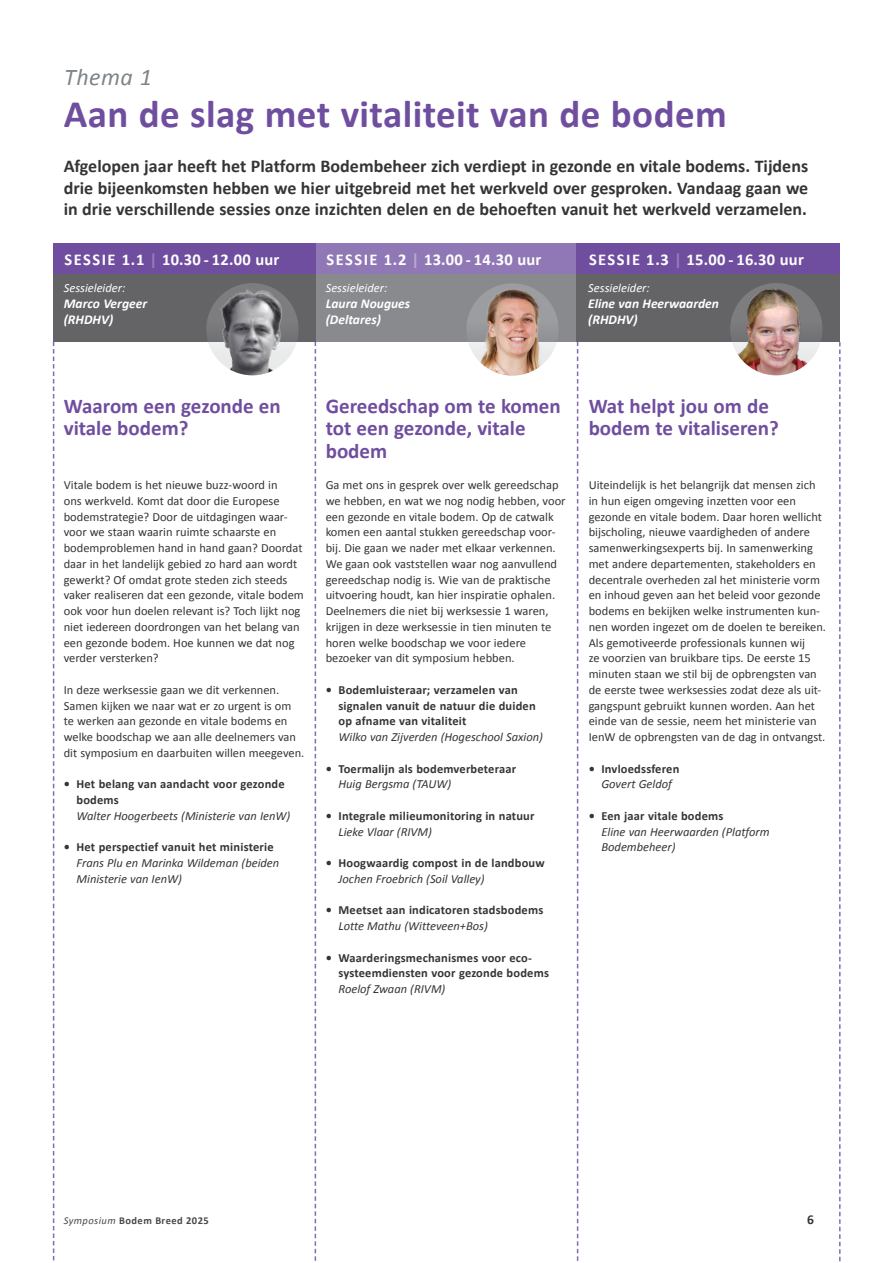
<style>
.page{position:relative;width:893px;height:1263px;background:#fff}
.page>*{position:absolute;margin:0;border:0;box-sizing:border-box;transform-origin:0 0}
.Hoofstuk_kop{font:700 39px "Calibri";letter-spacing:.01em;color:#704e9f}
.Hoofstuk_kop-2{font:italic 24px "Calibri";letter-spacing:.02em;color:#7e8488}
.KOP_2016{font:700 21px/22.5px "Calibri";color:#704e9f}
.KOP_2016-2{font:700 18px/21.8px "Calibri";color:#363536}
.sessie{font:700 16.5px "Calibri";letter-spacing:.015em;color:#fff}
.PLAT_NIEUW{font:italic 700 13.5px/15.8px "Calibri";color:#fff}
.t1{font:700 13.5px "Calibri";color:#363536}
.PLAT_NIEUW-2{font:12.45px/15.8px "Calibri";color:#363536}
.BOLD_NIEUW{font:700 12.45px/15.8px "Calibri";letter-spacing:.015em;color:#363536}
.PLAT_CURSIEF{font:italic 12.45px/15.8px "Calibri";color:#363536}
.PLAT_CURSIEF-2{font:italic 12.45px "Calibri";color:#fff}
.t2{font:700 10.5px "Calibri";letter-spacing:.04em;color:#474849}
.s1{color:#957eba}
.s2{color:#b8a9d1}
.s3{font-weight:400;font-style:italic}
</style>
<div class="page">
<div style="left:315px;top:243px;width:263px;height:89px;background:#9078b6"></div>
<div style="left:315px;top:274px;width:262px;height:68px;background:#888a8d"></div>
<svg style="left:839px;top:342px;width:2px;height:920px"></svg>
<svg style="left:315px;top:342px;width:1px;height:919px"></svg>
<svg style="left:577px;top:342px;width:1px;height:919px"></svg>
<div style="left:53px;top:243px;width:262px;height:89px;background:#704e9f"></div>
<div style="left:577px;top:243px;width:263px;height:31px;background:#704e9f"></div>
<div style="left:53px;top:274px;width:262px;height:68px;background:#646467"></div>
<svg style="left:53px;top:342px;width:1px;height:919px"></svg>
<div style="left:577px;top:274px;width:263px;height:68px;background:#646467"></div>
<img style="left:466px;top:283px;width:93px;height:93px;border-radius:46px">
<img style="left:206px;top:283px;width:93px;height:92px;border-radius:46px">
<div style="left:730px;top:283px;width:92px;height:92px;background:#7d7d80;border-radius:50%"></div>
<img style="left:732px;top:288px;width:88px;height:87px">
<p class="Hoofstuk_kop-2" style="left:64px;top:61px;width:89px">Thema 1</p>
<p class="Hoofstuk_kop" style="left:64px;top:89px;width:664px">Aan de slag met vitaliteit van de bodem</p>
<p class="KOP_2016-2" style="left:64px;top:155px;width:746px">Afgelopen jaar heeft het Platform Bodembeheer zich verdiept in gezonde en vitale bodems. Tijdens drie bijeenkomsten hebben we hier uitgebreid met het werkveld over gesproken. Vandaag gaan we</p>
<p class="KOP_2016-2" style="left:64px;top:199px;width:745px">in drie verschillende sessies onze inzichten delen en de behoeften vanuit het werkveld verzamelen.</p>
<p class="sessie" style="left:64px;top:249px;width:216px">SESSIE 1.1 <span class="s1">|</span> 10.30 - 12.00 uur</p>
<p class="sessie" style="left:326px;top:249px;width:216px">SESSIE 1.2 <span class="s2">|</span> 13.00 - 14.30 uur</p>
<p class="sessie" style="left:589px;top:249px;width:216px">SESSIE 1.3 <span class="s1">|</span> 15.00 - 16.30 uur</p>
<p class="PLAT_CURSIEF-2" style="left:64px;top:280px;width:63px">Sessieleider:</p>
<p class="PLAT_NIEUW" style="left:64px;top:296px;width:85px">Marco Vergeer</p>
<p class="PLAT_NIEUW" style="left:64px;top:312px;width:51px">(RHDHV)</p>
<p class="PLAT_CURSIEF-2" style="left:326px;top:280px;width:63px">Sessieleider:</p>
<p class="PLAT_NIEUW" style="left:326px;top:296px;width:86px">Laura Nougues</p>
<p class="PLAT_NIEUW" style="left:326px;top:312px;width:57px">(Deltares)</p>
<p class="PLAT_CURSIEF-2" style="left:588px;top:280px;width:63px">Sessieleider:</p>
<p class="PLAT_NIEUW" style="left:588px;top:296px;width:132px">Eline van Heerwaarden (RHDHV)</p>
<p class="KOP_2016" style="left:64px;top:394px;width:218px">Waarom een gezonde en vitale bodem?</p>
<p class="PLAT_NIEUW-2" style="left:64px;top:477px;width:242px">Vitale bodem is het nieuwe buzz-woord in<br>ons werkveld. Komt dat door die Europese bodemstrategie? Door de uitdagingen waar&shy;voor we staan waarin ruimte schaarste en bodemproblemen hand in hand gaan? Doordat daar in het landelijk gebied zo hard aan wordt gewerkt? Of omdat grote steden zich steeds vaker realiseren dat een gezonde, vitale bodem ook voor hun doelen relevant is? Toch lijkt nog niet iedereen doordrongen van het belang van een gezonde bodem. Hoe kunnen we dat nog verder versterken?</p>
<p class="PLAT_NIEUW-2" style="left:64px;top:682px;width:242px">In deze werksessie gaan we dit verkennen.<br>Samen kijken we naar wat er zo urgent is om te werken aan gezonde en vitale bodems en welke boodschap we aan alle deelnemers van dit symposium en daarbuiten willen meegeven.</p>
<p class="BOLD_NIEUW" style="left:77px;top:776px;width:210px;text-indent:-13px">• Het belang van aandacht voor gezonde bodems</p>
<p class="PLAT_CURSIEF" style="left:77px;top:807px;width:215px">Walter Hoogerbeets (Ministerie van IenW)</p>
<p class="BOLD_NIEUW" style="left:64px;top:839px;width:211px">• Het perspectief vanuit het ministerie</p>
<p class="PLAT_CURSIEF" style="left:77px;top:855px;width:204px">Frans Plu en Marinka Wildeman (beiden<br>Ministerie van IenW)</p>
<p class="KOP_2016" style="left:326px;top:394px;width:236px">Gereedschap om te komen tot een gezonde, vitale bodem</p>
<p class="PLAT_NIEUW-2" style="left:326px;top:477px;width:241px">Ga met ons in gesprek over welk gereedschap we hebben, en wat we nog nodig hebben, voor een gezonde en vitale bodem. Op de catwalk komen een aantal stukken gereedschap voor&shy;bij. Die gaan we nader met elkaar verkennen.<br>We gaan ook vaststellen waar nog aanvullend gereedschap nodig is. Wie van de praktische uitvoering houdt, kan hier inspiratie ophalen.<br>Deelnemers die niet bij werksessie 1 waren, krijgen in deze werksessie in tien minuten te horen welke boodschap we voor iedere</p>
<p class="PLAT_NIEUW-2" style="left:326px;top:650px;width:190px">bezoeker van dit symposium hebben.</p>
<p class="BOLD_NIEUW" style="left:338px;top:682px;width:199px;text-indent:-13px">• Bodemluisteraar; verzamelen van signalen vanuit de natuur die duiden op afname van vitaliteit</p>
<p class="PLAT_CURSIEF" style="left:338px;top:729px;width:206px">Wilko van Zijverden (Hogeschool Saxion)</p>
<p class="BOLD_NIEUW" style="left:326px;top:760px;width:192px">• Toermalijn als bodemverbeteraar</p>
<p class="PLAT_CURSIEF" style="left:338px;top:776px;width:114px">Huig Bergsma (TAUW)</p>
<p class="BOLD_NIEUW" style="left:326px;top:808px;width:210px">• Integrale milieumonitoring in natuur</p>
<p class="PLAT_CURSIEF" style="left:338px;top:823px;width:95px">Lieke Vlaar (RIVM)</p>
<p class="BOLD_NIEUW" style="left:326px;top:855px;width:220px">• Hoogwaardig compost in de landbouw</p>
<p class="PLAT_CURSIEF" style="left:338px;top:870px;width:148px">Jochen Froebrich (Soil Valley)</p>
<p class="BOLD_NIEUW" style="left:326px;top:902px;width:219px">• Meetset aan indicatoren stadsbodems</p>
<p class="PLAT_CURSIEF" style="left:338px;top:918px;width:151px">Lotte Mathu (Witteveen+Bos)</p>
<p class="BOLD_NIEUW" style="left:338px;top:949px;width:212px;text-indent:-13px">• Waarderingsmechanismes voor eco&shy;systeemdiensten voor gezonde bodems</p>
<p class="PLAT_CURSIEF" style="left:338px;top:981px;width:108px">Roelof Zwaan (RIVM)</p>
<p class="KOP_2016" style="left:589px;top:394px;width:192px">Wat helpt jou om de bodem te vitaliseren?</p>
<p class="PLAT_NIEUW-2" style="left:589px;top:477px;width:239px">Uiteindelijk is het belangrijk dat mensen zich in hun eigen omgeving inzetten voor een gezonde en vitale bodem. Daar horen wellicht bijscholing, nieuwe vaardigheden of andere samenwerkingsexperts bij. In samenwerking met andere departementen, stakeholders en decentrale overheden zal het ministerie vorm en inhoud geven aan het beleid voor gezonde bodems en bekijken welke instrumenten kun&shy;nen worden ingezet om de doelen te bereiken.<br>Als gemotiveerde professionals kunnen wij<br>ze voorzien van bruikbare tips. De eerste 15 minuten staan we stil bij de opbrengsten van de eerste twee werksessies zodat deze als uit&shy;gangspunt gebruikt kunnen worden. Aan het einde van de sessie, neem het ministerie van IenW de opbrengsten van de dag in ontvangst.</p>
<p class="BOLD_NIEUW" style="left:589px;top:760px;width:92px">• Invloedssferen</p>
<p class="PLAT_CURSIEF" style="left:601px;top:776px;width:72px">Govert Geldof</p>
<p class="BOLD_NIEUW" style="left:589px;top:808px;width:136px">• Een jaar vitale bodems</p>
<p class="PLAT_CURSIEF" style="left:601px;top:823px;width:170px">Eline van Heerwaarden (Platform<br>Bodembeheer)</p>
<p class="t2" style="left:64px;top:1214px;width:146px"><span class="s3">Symposium</span> Bodem Breed 2025</p>
<p class="t1" style="left:807px;top:1211px;width:8px">6</p>
</div>
